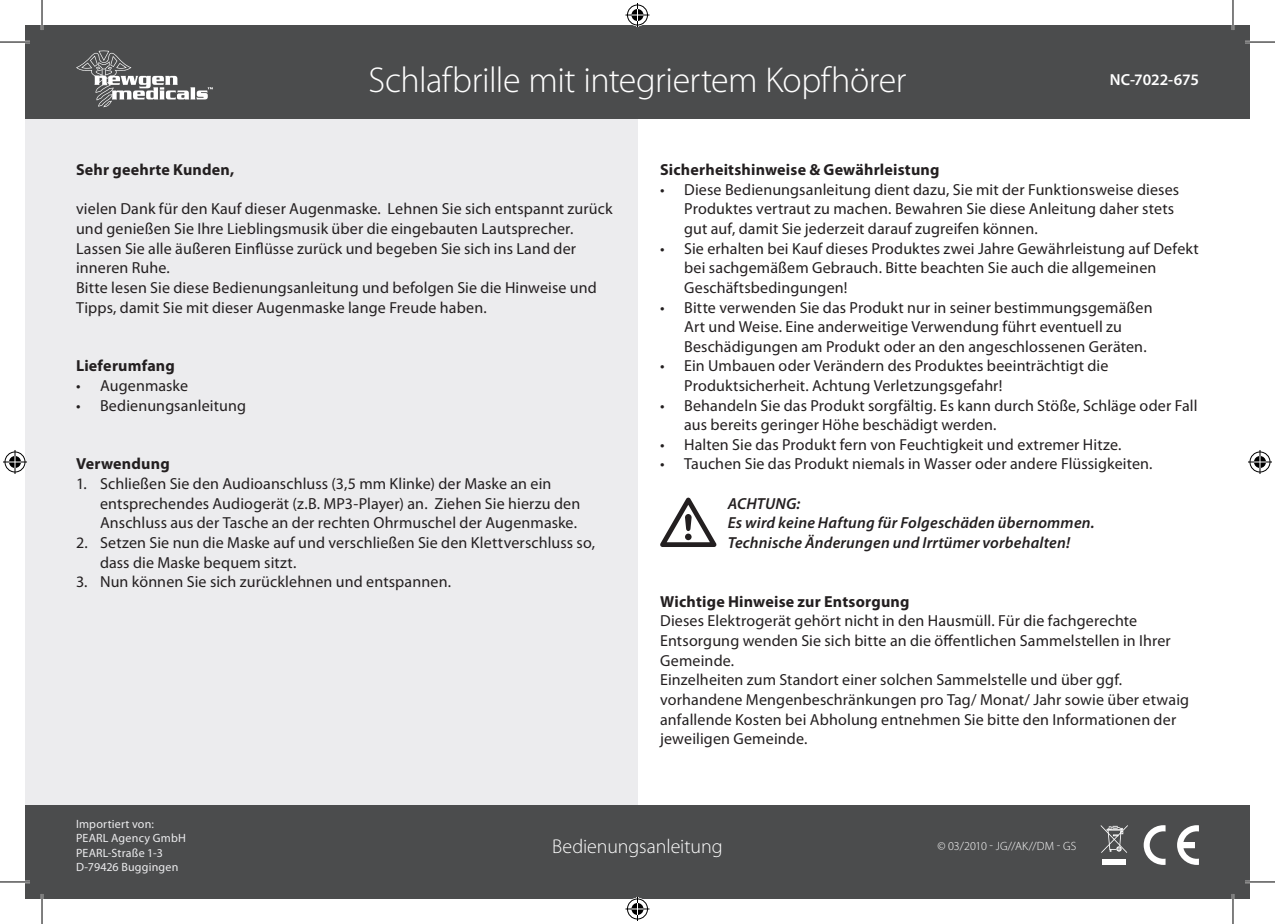
<style>
.page{position:relative;width:1275px;height:924px;background:#fff}
.page>*{position:absolute;margin:0;border:0;box-sizing:border-box;transform-origin:0 0}
.t1{font:300 36px "Myriad Pro";letter-spacing:-.015em;color:#fff}
.t2{font:300 20px "Myriad Pro";letter-spacing:-.005em;color:#fff}
.Aufzählung_Ebene_1{font:16px/19.6px "Myriad Pro";letter-spacing:.01em;color:#231f20}
.Fließtext_Ebene_1{font:16px/19.6px "Myriad Pro";letter-spacing:.01em;color:#231f20}
.Aufzählung_Ebene_1_Z{font:16px/19.6px "Myriad Pro";letter-spacing:.01em;color:#231f20}
.Überschrift_Ebene_1{font:700 16px "Myriad Pro";letter-spacing:.01em;color:#231f20}
.ACHTUNG{font:italic 600 16px/19.6px "Myriad Pro";letter-spacing:.01em;color:#231f20}
.t3{font:600 16px "Myriad Pro";letter-spacing:-.01em;color:#fff}
.Fließtext_Ebene_1-2{font:12px "Myriad Pro";letter-spacing:.02em;color:#ececee}
.t4{font:300 12px "Myriad Pro";letter-spacing:.005em;color:#fff}
</style>
<div class="page">
<div style="left:25px;top:25px;width:612px;height:873px;background:#ececee"></div>
<div style="left:25px;top:25px;width:1225px;height:93px;background:#4b4c4d"></div>
<div style="left:25px;top:805px;width:1225px;height:93px;background:#4b4c4d"></div>
<svg style="left:1143px;top:825px;width:22px;height:39px"></svg>
<svg style="left:1177px;top:825px;width:22px;height:39px"></svg>
<svg style="left:1100px;top:825px;width:28px;height:27px"></svg>
<div style="left:1102px;top:858px;width:24px;height:6px;background:#fff"></div>
<svg style="left:660px;top:497px;width:56px;height:49px"></svg>
<svg style="left:76px;top:51px;width:137px;height:56px"></svg>
<hr style="left:0;top:41px;width:30px;height:2px;background:#fff">
<hr style="left:1245px;top:41px;width:30px;height:2px;background:#fff">
<hr style="left:0;top:880px;width:30px;height:2px;background:#fff">
<hr style="left:1245px;top:880px;width:30px;height:2px;background:#fff">
<hr style="left:41px;top:0;width:2px;height:30px;background:#fff">
<hr style="left:41px;top:893px;width:2px;height:30px;background:#fff">
<hr style="left:1231px;top:0;width:3px;height:30px;background:#fff">
<hr style="left:1231px;top:893px;width:3px;height:30px;background:#fff">
<hr style="left:0;top:42px;width:30px;height:1px;background:#000">
<hr style="left:1245px;top:42px;width:30px;height:1px;background:#000">
<hr style="left:0;top:881px;width:30px;height:1px;background:#000">
<hr style="left:1245px;top:881px;width:30px;height:1px;background:#000">
<hr style="left:42px;top:0;width:1px;height:30px;background:#000">
<hr style="left:42px;top:893px;width:1px;height:30px;background:#000">
<hr style="left:1232px;top:0;width:1px;height:30px;background:#000">
<hr style="left:1232px;top:893px;width:1px;height:30px;background:#000">
<svg style="left:625px;top:3px;width:24px;height:24px"></svg>
<svg style="left:625px;top:897px;width:24px;height:23px"></svg>
<svg style="left:3px;top:450px;width:24px;height:24px"></svg>
<svg style="left:1248px;top:450px;width:24px;height:24px"></svg>
<p class="t1" style="left:368px;top:61px;width:539px">Schlafbrille mit integriertem Kopfhörer</p>
<p class="t3" style="left:1110px;top:69px;width:91px">NC-7022-675</p>
<p class="Überschrift_Ebene_1" style="left:76px;top:159px;width:160px">Sehr geehrte Kunden,</p>
<p class="Fließtext_Ebene_1" style="left:76px;top:199px;width:538px">vielen Dank für den Kauf dieser Augenmaske. Lehnen Sie sich entspannt zurück und genießen Sie Ihre Lieblingsmusik über die eingebauten Lautsprecher.<br>Lassen Sie alle äußeren Einflüsse zurück und begeben Sie sich ins Land der inneren Ruhe.</p>
<p class="Fließtext_Ebene_1" style="left:76px;top:277px;width:522px">Bitte lesen Sie diese Bedienungsanleitung und befolgen Sie die Hinweise und<br>Tipps, damit Sie mit dieser Augenmaske lange Freude haben.</p>
<p class="Überschrift_Ebene_1" style="left:76px;top:355px;width:100px">Lieferumfang</p>
<p class="Aufzählung_Ebene_1" style="left:76px;top:375px;width:114px">• Augenmaske</p>
<p class="Aufzählung_Ebene_1" style="left:76px;top:395px;width:171px">• Bedienungsanleitung</p>
<p class="Überschrift_Ebene_1" style="left:76px;top:453px;width:95px">Verwendung</p>
<p class="Aufzählung_Ebene_1_Z" style="left:100px;top:473px;width:482px;text-indent:-24px">1. Schließen Sie den Audioanschluss (3,5 mm Klinke) der Maske an ein entsprechendes Audiogerät (z.B. MP3-Player) an. Ziehen Sie hierzu den<br>Anschluss aus der Tasche an der rechten Ohrmuschel der Augenmaske.</p>
<p class="Aufzählung_Ebene_1_Z" style="left:100px;top:532px;width:496px;text-indent:-24px">2. Setzen Sie nun die Maske auf und verschließen Sie den Klettverschluss so, dass die Maske bequem sitzt.</p>
<p class="Aufzählung_Ebene_1_Z" style="left:76px;top:571px;width:376px">3. Nun können Sie sich zurücklehnen und entspannen.</p>
<p class="Überschrift_Ebene_1" style="left:660px;top:159px;width:281px">Sicherheitshinweise &amp; Gewährleistung</p>
<p class="Aufzählung_Ebene_1" style="left:684px;top:179px;width:496px;text-indent:-24px">• Diese Bedienungsanleitung dient dazu, Sie mit der Funktionsweise dieses<br>Produktes vertraut zu machen. Bewahren Sie diese Anleitung daher stets gut auf, damit Sie jederzeit darauf zugreifen können.</p>
<p class="Aufzählung_Ebene_1" style="left:684px;top:238px;width:516px;text-indent:-24px">• Sie erhalten bei Kauf dieses Produktes zwei Jahre Gewährleistung auf Defekt bei sachgemäßem Gebrauch. Bitte beachten Sie auch die allgemeinen<br>Geschäftsbedingungen!</p>
<p class="Aufzählung_Ebene_1" style="left:684px;top:297px;width:470px;text-indent:-24px">• Bitte verwenden Sie das Produkt nur in seiner bestimmungsgemäßen<br>Art und Weise. Eine anderweitige Verwendung führt eventuell zu<br>Beschädigungen am Produkt oder an den angeschlossenen Geräten.</p>
<p class="Aufzählung_Ebene_1" style="left:684px;top:356px;width:426px;text-indent:-24px">• Ein Umbauen oder Verändern des Produktes beeinträchtigt die<br>Produktsicherheit. Achtung Verletzungsgefahr!</p>
<p class="Aufzählung_Ebene_1" style="left:684px;top:395px;width:515px;text-indent:-24px">• Behandeln Sie das Produkt sorgfältig. Es kann durch Stöße, Schläge oder Fall aus bereits geringer Höhe beschädigt werden.</p>
<p class="Aufzählung_Ebene_1" style="left:660px;top:434px;width:463px">• Halten Sie das Produkt fern von Feuchtigkeit und extremer Hitze.</p>
<p class="Aufzählung_Ebene_1" style="left:660px;top:454px;width:494px">• Tauchen Sie das Produkt niemals in Wasser oder andere Flüssigkeiten.</p>
<p class="ACHTUNG" style="left:728px;top:493px;width:368px">ACHTUNG:<br>Es wird keine Haftung für Folgeschäden übernommen.<br>Technische Änderungen und Irrtümer vorbehalten!</p>
<p class="Überschrift_Ebene_1" style="left:660px;top:590px;width:251px">Wichtige Hinweise zur Entsorgung</p>
<p class="Fließtext_Ebene_1" style="left:660px;top:610px;width:512px">Dieses Elektrogerät gehört nicht in den Hausmüll. Für die fachgerechte<br>Entsorgung wenden Sie sich bitte an die öffentlichen Sammelstellen in Ihrer<br>Gemeinde.</p>
<p class="Fließtext_Ebene_1" style="left:660px;top:669px;width:530px">Einzelheiten zum Standort einer solchen Sammelstelle und über ggf. vorhandene Mengenbeschränkungen pro Tag/ Monat/ Jahr sowie über etwaig anfallende Kosten bei Abholung entnehmen Sie bitte den Informationen der jeweiligen Gemeinde.</p>
<p class="Fließtext_Ebene_1-2" style="left:76px;top:816px;width:79px">Importiert von:</p>
<p class="Fließtext_Ebene_1-2" style="left:76px;top:830px;width:111px">PEARL Agency GmbH</p>
<p class="Fließtext_Ebene_1-2" style="left:76px;top:844px;width:88px">PEARL-Straße 1-3</p>
<p class="Fließtext_Ebene_1-2" style="left:76px;top:859px;width:104px">D-79426 Buggingen</p>
<p class="t2" style="left:552px;top:834px;width:172px">Bedienungsanleitung</p>
<p class="t4" style="left:937px;top:838px;width:140px">© 03/2010 - JG//AK//DM - GS</p>
</div>
